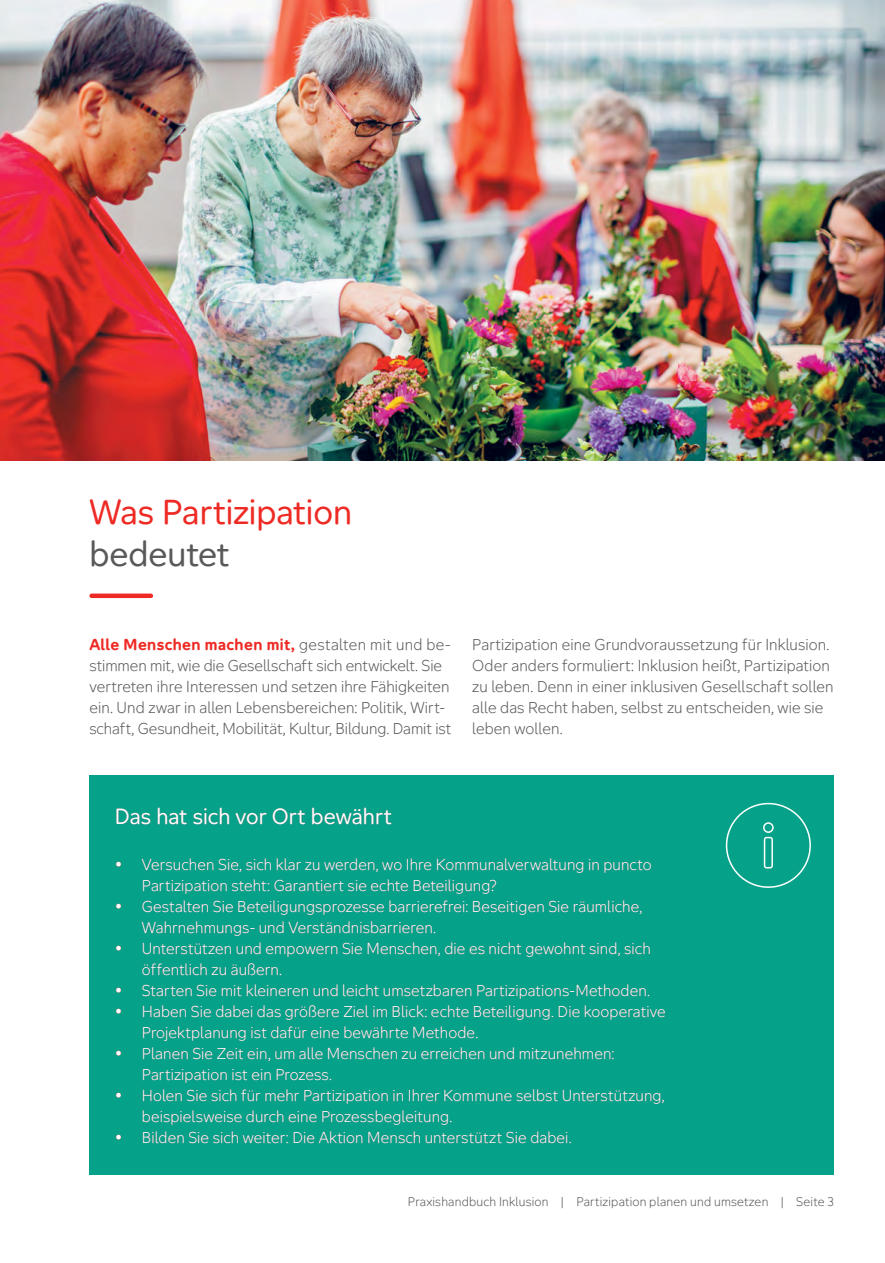
<style>
.page{position:relative;width:885px;height:1263px;background:#fff}
.page>*{position:absolute;margin:0;border:0;box-sizing:border-box;transform-origin:0 0}
.t1{font:33px "Aktion Mensch";letter-spacing:-.005em;color:#ee2a24}
.t2{font:33px "Aktion Mensch";letter-spacing:-.005em;color:#58595b}
.t3{font:21px "Aktion Mensch";color:#fff}
.t4{font:300 15px/21px "Aktion Mensch";letter-spacing:.005em;color:#fff}
.t5{font:300 15px/21px "Aktion Mensch";letter-spacing:.005em;color:#58595b}
.t6{font:300 12px "Aktion Mensch";letter-spacing:.015em;color:#58595b}
.s1{font-weight:700;color:#ee2a24}
.s2{font-weight:700}
</style>
<div class="page">
<img style="left:0;top:0;width:884px;height:461px">
<div style="left:92px;top:593px;width:59px;height:5px;background:#ee2a24"></div>
<div style="left:89px;top:776px;width:744px;height:399px;background:#05a189"></div>
<svg style="left:725px;top:802px;width:86px;height:86px"></svg>
<h1 class="t1" style="left:89px;top:487px;width:264px">Was Partizipation</h1>
<h1 class="t2" style="left:89px;top:529px;width:142px">bedeutet</h1>
<p class="t5" style="left:89px;top:634px;width:364px"><span class="s1">Alle Menschen machen mit,</span> gestalten mit und be&shy;stimmen mit, wie die Gesellschaft sich entwickelt. Sie vertreten ihre Interessen und setzen ihre Fähigkeiten ein. Und zwar in allen Lebensbereichen: Politik, Wirt&shy;schaft, Gesundheit, Mobilität, Kultur, Bildung. Damit ist</p>
<p class="t5" style="left:472px;top:634px;width:363px">Partizipation eine Grundvoraussetzung für Inklusion.<br>Oder anders formuliert: Inklusion heißt, Partizipation zu leben. Denn in einer inklusiven Gesellschaft sollen alle das Recht haben, selbst zu entscheiden, wie sie leben wollen.</p>
<h2 class="t3" style="left:115px;top:801px;width:278px">Das hat sich vor Ort bewährt</h2>
<p class="t4" style="left:142px;top:854px;width:511px;text-indent:-27px"><span class="s2">•</span> Versuchen Sie, sich klar zu werden, wo Ihre Kommunalverwaltung in puncto<br>Partizipation steht: Garantiert sie echte Beteiligung?</p>
<p class="t4" style="left:142px;top:896px;width:502px;text-indent:-27px"><span class="s2">•</span> Gestalten Sie Beteiligungsprozesse barrierefrei: Beseitigen Sie räumliche,<br>Wahrnehmungs- und Verständnisbarrieren.</p>
<p class="t4" style="left:142px;top:938px;width:510px;text-indent:-27px"><span class="s2">•</span> Unterstützen und empowern Sie Menschen, die es nicht gewohnt sind, sich öffentlich zu äußern.</p>
<p class="t4" style="left:115px;top:980px;width:536px"><span class="s2">•</span> Starten Sie mit kleineren und leicht umsetzbaren Partizipations-Methoden.</p>
<p class="t4" style="left:142px;top:1001px;width:525px;text-indent:-27px"><span class="s2">•</span> Haben Sie dabei das größere Ziel im Blick: echte Beteiligung. Die kooperative<br>Projektplanung ist dafür eine bewährte Methode.</p>
<p class="t4" style="left:142px;top:1043px;width:474px;text-indent:-27px"><span class="s2">•</span> Planen Sie Zeit ein, um alle Menschen zu erreichen und mitzunehmen:<br>Partizipation ist ein Prozess.</p>
<p class="t4" style="left:142px;top:1085px;width:524px;text-indent:-27px"><span class="s2">•</span> Holen Sie sich für mehr Partizipation in Ihrer Kommune selbst Unterstützung, beispielsweise durch eine Prozessbegleitung.</p>
<p class="t4" style="left:115px;top:1127px;width:458px"><span class="s2">•</span> Bilden Sie sich weiter: Die Aktion Mensch unterstützt Sie dabei.</p>
<p class="t6" style="left:408px;top:1194px;width:427px">Praxishandbuch Inklusion | Partizipation planen und umsetzen | Seite 3</p>
</div>
